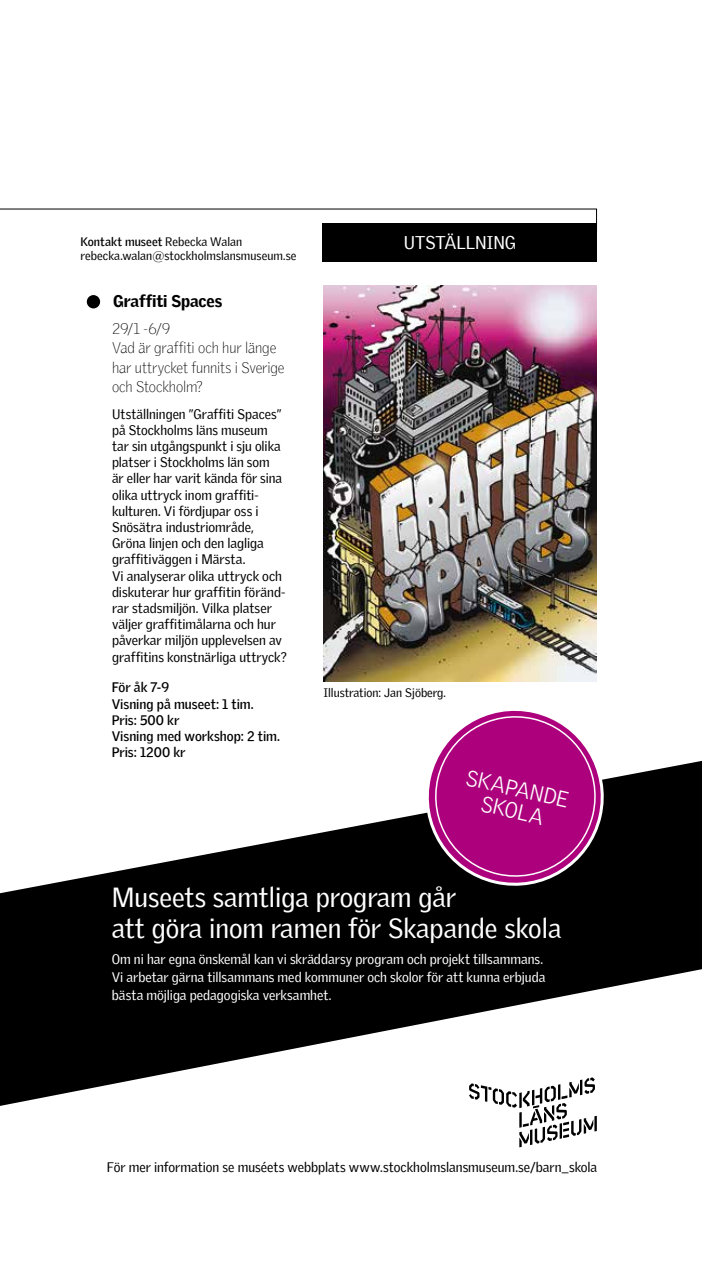
<style>
.page{position:relative;width:702px;height:1276px;background:#fff}
.page>*{position:absolute;margin:0;border:0;box-sizing:border-box;transform-origin:0 0}
.t1{font:27px/31.5px "Griffith Gothic";color:#fff}
.t2{font:300 21.6px/22px "Griffith Gothic";color:#fff;text-align:center}
.t3{font:18px "Griffith Gothic";color:#fff}
.t4{font:900 16.5px "Griffith Gothic";letter-spacing:-.005em;color:#000}
.t5{font:100 15px/19.5px "Griffith Gothic";letter-spacing:-.01em;color:#000}
.t6{font:13.5px/16.2px "Griffith Gothic";color:#000}
.t7{font:13.5px/18px "Griffith Gothic";color:#fff}
.t8{font:700 13.5px/16.2px "Griffith Gothic";color:#000}
.t9{font:12px/14.4px "Griffith Gothic";color:#000}
.s1{font-weight:700}
</style>
<div class="page">
<svg style="left:508px;top:1106px;width:88px;height:41px"></svg>
<svg style="left:0;top:761px;width:702px;height:345px;fill:#000"></svg>
<svg style="left:415px;top:761px;width:199px;height:132px"></svg>
<svg style="left:426px;top:710px;width:178px;height:174px;background:#a92c86"></svg>
<img style="left:323px;top:285px;width:273px;height:396px">
<div style="left:322px;top:223px;width:274px;height:38px;background:#000"></div>
<svg style="left:0;top:209px;width:597px;height:24px"></svg>
<svg style="left:86px;top:294px;width:15px;height:15px"></svg>
<div style="left:85px;top:294px;width:16px;height:16px;border:1px solid #fff;border-radius:50%"></div>
<p class="t9" style="left:80px;top:234px;width:217px"><span class="s1">Kontakt museet</span> Rebecka Walan rebecka.walan@stockholmslansmuseum.se</p>
<h3 class="t3" style="left:404px;top:232px;width:64px">Utställning</h3>
<p class="t4" style="left:113px;top:291px;width:111px">Graffiti Spaces</p>
<p class="t5" style="left:112px;top:318px;width:174px">29/1 -6/9<br>Vad är graffiti och hur länge har uttrycket funnits i Sverige och Stockholm?</p>
<p class="t6" style="left:112px;top:405px;width:176px">Utställningen ”Graffiti Spaces” på Stockholms läns museum tar sin utgångspunkt i sju olika platser i Stockholms län som<br>är eller har varit kända för sina olika uttryck inom graffiti&shy;kulturen. Vi fördjupar oss i<br>Snösätra industriområde,<br>Gröna linjen och den lagliga graffitiväggen i Märsta.<br>Vi analyserar olika uttryck och diskuterar hur graffitin föränd&shy;rar stadsmiljön. Vilka platser väljer graffitimålarna och hur påverkar miljön upplevelsen av graffitins konstnärliga uttryck?</p>
<p class="t8" style="left:112px;top:679px;width:170px">För åk 7-9<br>Visning på museet: 1 tim.<br>Pris: 500 kr<br>Visning med workshop: 2 tim.<br>Pris: 1200 kr</p>
<p class="t9" style="left:323px;top:685px;width:124px">Illustration: Jan Sjöberg.</p>
<h2 class="t2" style="left:469px;top:766px;width:106px;rotate:13deg">Skapande skola</h2>
<h1 class="t1" style="left:112px;top:880px;width:451px">Museets samtliga program går<br>att göra inom ramen för Skapande skola</h1>
<p class="t7" style="left:112px;top:949px;width:435px">Om ni har egna önskemål kan vi skräddarsy program och projekt tillsammans.<br>Vi arbetar gärna tillsammans med kommuner och skolor för att kunna erbjuda bästa möjliga pedagogiska verksamhet.</p>
<p class="t6" style="left:107px;top:1159px;width:492px">För mer information se muséets webbplats www.stockholmslansmuseum.se/barn_skola</p>
</div>
